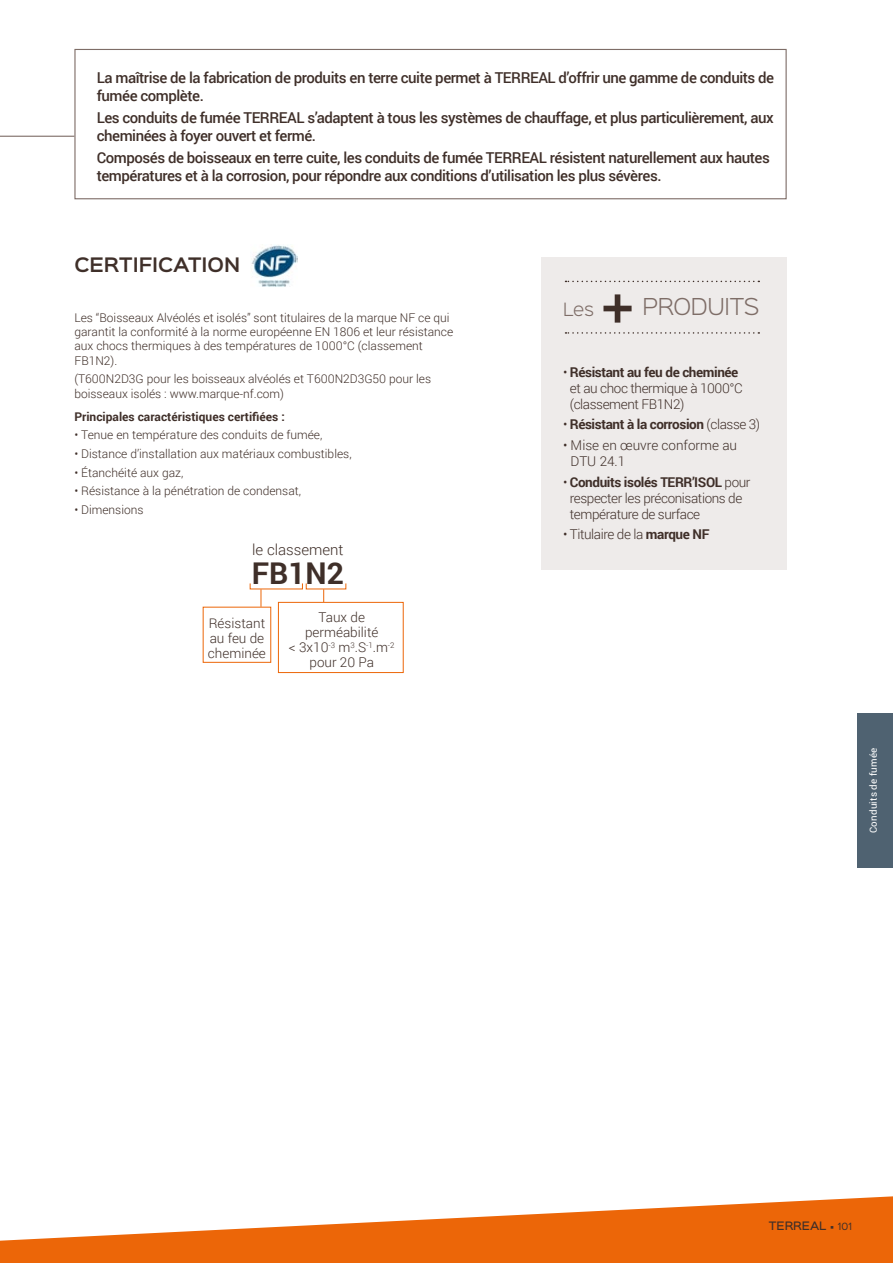
<style>
.page{position:relative;width:893px;height:1263px;background:#fff}
.page>*{position:absolute;margin:0;border:0;box-sizing:border-box;transform-origin:0 0}
.t1{font:700 30px "Roboto";color:#3f2f29}
.t2{font:300 21px "Sinkin Sans 300";letter-spacing:-.015em;color:#7e6d67}
.t3{font:600 18px "Sinkin Sans 600";color:#3f2f29}
.t4{font:300 16.5px "Sinkin Sans 300";color:#7e6d67}
.t5{font:500 15px/18px "Roboto";letter-spacing:-.03em;color:#3f2f29}
.t6{font:300 15px "Roboto";color:#3f2f29}
.t7{font:300 13.5px/16.2px "Roboto";letter-spacing:-.03em;color:#3f2f29}
.t8{font:300 13.5px/15px "Roboto";color:#3f2f29}
.t9{font:700 13.5px "Roboto";letter-spacing:-.03em;color:#3f2f29}
.t10{font:300 12px/14.4px "Roboto";color:#3f2f29}
.t11{font:700 12px "Roboto";color:#3f2f29}
.t12{font:500 10.5px "Sinkin Sans 500";color:#3f2f29}
.t13{font:9.75px "Roboto";letter-spacing:.025em;color:#fff}
.t14{font:9px "Sinkin Sans 400";color:#3f2f29}
.s1{font-weight:700}
.s2{font-weight:300}
</style>
<div class="page">
<hr style="left:0;top:136px;width:74px;height:1px;background:#7e6d67">
<div style="left:74px;top:49px;width:713px;height:150px;border:1px solid #7e6d67"></div>
<div style="left:278px;top:602px;width:126px;height:71px;border:1px solid #ec6608"></div>
<svg style="left:261px;top:589px;width:1px;height:18px"></svg>
<svg style="left:323px;top:589px;width:1px;height:13px"></svg>
<div style="left:541px;top:257px;width:246px;height:313px;background:#eeebea"></div>
<svg style="left:565px;top:332px;width:194px;height:2px"></svg>
<svg style="left:603px;top:294px;width:29px;height:29px"></svg>
<svg style="left:565px;top:281px;width:194px;height:1px"></svg>
<svg style="left:0;top:1196px;width:893px;height:67px;fill:#ec6608"></svg>
<img style="left:251px;top:244px;width:46px;height:43px">
<div style="left:857px;top:713px;width:36px;height:154px;background:#4f6271"></div>
<p class="t5" style="left:97px;top:68px;width:679px">La maîtrise de la fabrication de produits en terre cuite permet à TERREAL d’offrir une gamme de conduits de fumée complète.</p>
<p class="t5" style="left:97px;top:108px;width:678px">Les conduits de fumée TERREAL s’adaptent à tous les systèmes de chauffage, et plus particulièrement, aux cheminées à foyer ouvert et fermé.</p>
<p class="t5" style="left:97px;top:148px;width:675px">Composés de boisseaux en terre cuite, les conduits de fumée TERREAL résistent naturellement aux hautes températures et à la corrosion, pour répondre aux conditions d’utilisation les plus sévères.</p>
<h3 class="t3" style="left:74px;top:249px;width:167px">CERTIFICATION</h3>
<p class="t10" style="left:74px;top:310px;width:377px">Les “Boisseaux Alvéolés et isolés” sont titulaires de la marque NF ce qui</p>
<p class="t10" style="left:74px;top:324px;width:380px">garantit la conformité à la norme européenne EN 1806 et leur résistance aux chocs thermiques à des températures de 1000°C (classement<br>FB1N2).</p>
<p class="t10" style="left:74px;top:372px;width:358px">(T600N2D3G pour les boisseaux alvéolés et T600N2D3G50 pour les boisseaux isolés : www.marque-nf.com)</p>
<p class="t11" style="left:74px;top:408px;width:212px">Principales caractéristiques certifiées :</p>
<p class="t10" style="left:74px;top:427px;width:249px">• Tenue en température des conduits de fumée,</p>
<p class="t10" style="left:74px;top:446px;width:279px">• Distance d’installation aux matériaux combustibles,</p>
<p class="t10" style="left:74px;top:465px;width:110px">• Étanchéité aux gaz,</p>
<p class="t10" style="left:74px;top:483px;width:228px">• Résistance à la pénétration de condensat,</p>
<p class="t10" style="left:74px;top:502px;width:71px">• Dimensions</p>
<p class="t6" style="left:252px;top:539px;width:93px">le classement</p>
<h1 class="t1" style="left:252px;top:552px;width:94px">FB1N2</h1>
<p class="t8" style="left:208px;top:615px;width:59px">Résistant au feu de cheminée</p>
<p class="t8" style="left:289px;top:610px;width:107px;text-align:center">Taux de perméabilité<br>&lt; 3x10<sup>-3</sup> m<sup>3</sup>.S<sup>-1</sup>.m<sup>-2 </sup>pour 20 Pa</p>
<h3 class="t4" style="left:563px;top:296px;width:33px">Les</h3>
<h2 class="t2" style="left:642px;top:290px;width:118px">PRODUITS</h2>
<p class="t7" style="left:570px;top:363px;width:174px;text-indent:-7px">• <span class="s1">Résistant au feu de cheminée </span>et au choc thermique à 1000°C (classement FB1N2)</p>
<p class="t9" style="left:563px;top:415px;width:199px"><span class="s2">•</span> Résistant à la corrosion <span class="s2">(classe 3)</span></p>
<p class="t8" style="left:571px;top:436px;width:168px;line-height:16.2px;text-indent:-8px">• Mise en œuvre conforme au<br>DTU 24.1</p>
<p class="t7" style="left:570px;top:473px;width:182px;text-indent:-7px">• <span class="s1">Conduits isolés TERR’ISOL</span> pour respecter les préconisations de température de surface</p>
<p class="t7" style="left:563px;top:526px;width:148px">• Titulaire de la <span class="s1">marque NF</span></p>
<p class="t13" style="left:867px;top:833px;width:87px;rotate:-90deg">Conduits de fumée</p>
<p class="t12" style="left:769px;top:1217px;width:59px">TERREAL</p>
<p class="t14" style="left:830px;top:1219px;width:23px">■ 101</p>
</div>
